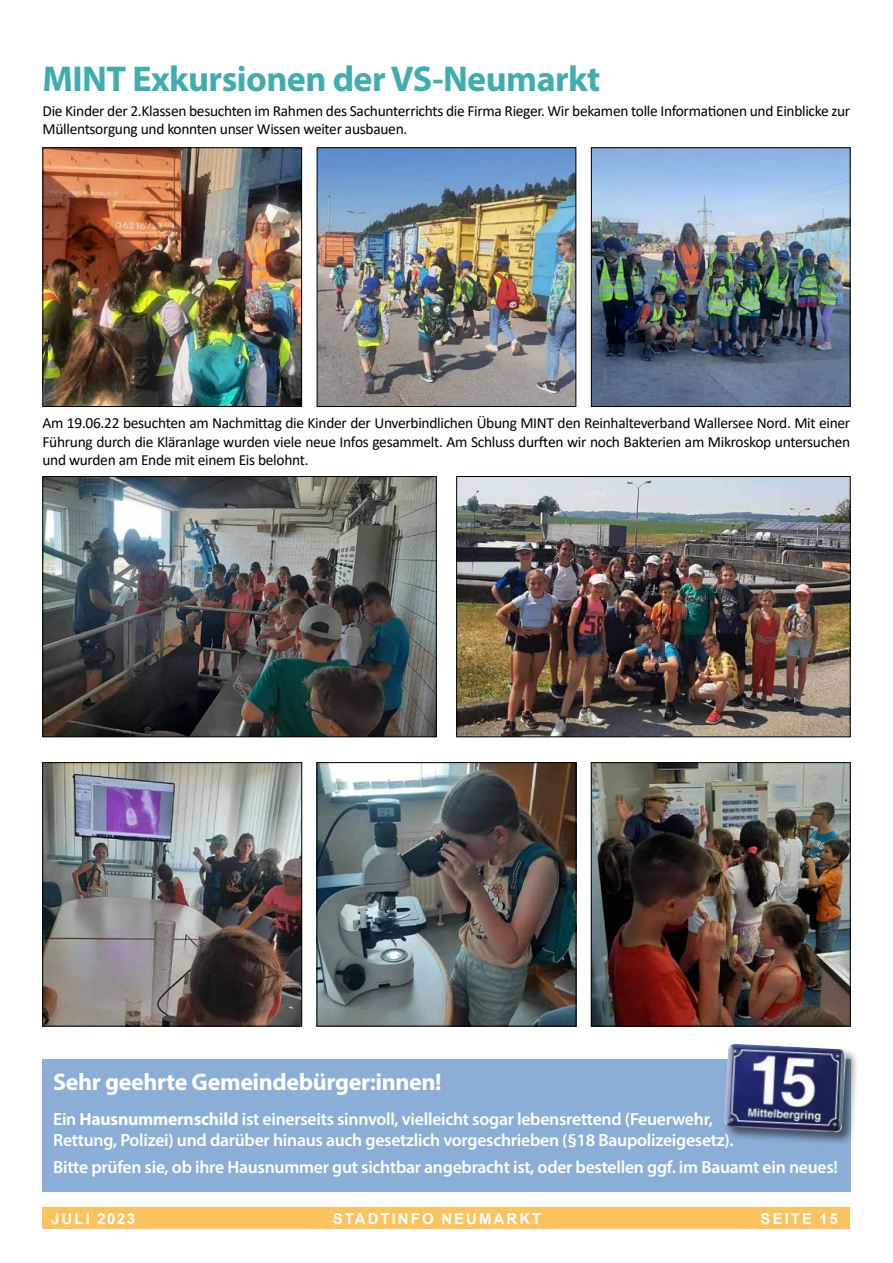
<style>
.page{position:relative;width:893px;height:1263px;background:#fff}
.page>*{position:absolute;margin:0;border:0;box-sizing:border-box;transform-origin:0 0}
.t1{font:700 36px "Myriad Pro";letter-spacing:-.015em;color:#3fadae}
.t2{font:700 24px "Myriad Pro";letter-spacing:-.015em;color:#fff}
.t3{font:600 17.7px/21px "Myriad Pro";letter-spacing:-.015em;color:#fff}
.t4{font:15.45px/18.5px "Calibri";letter-spacing:-.02em;color:#000}
.t5{font:700 15px "Arial";letter-spacing:.135em;color:#fff}
.s1{font-weight:700}
</style>
<div class="page">
<div style="left:43px;top:1208px;width:807px;height:21px;background:#fbc25d"></div>
<img style="left:45px;top:149px;width:255px;height:256px">
<div style="left:43px;top:147px;width:259px;height:260px;border:1px solid #000"></div>
<img style="left:319px;top:149px;width:255px;height:256px">
<div style="left:317px;top:147px;width:259px;height:260px;border:1px solid #000"></div>
<img style="left:593px;top:149px;width:255px;height:256px">
<div style="left:591px;top:147px;width:259px;height:260px;border:1px solid #000"></div>
<img style="left:45px;top:478px;width:390px;height:257px">
<div style="left:43px;top:476px;width:394px;height:261px;border:1px solid #000"></div>
<img style="left:458px;top:478px;width:390px;height:257px">
<div style="left:456px;top:476px;width:394px;height:261px;border:1px solid #000"></div>
<img style="left:45px;top:764px;width:255px;height:260px">
<div style="left:43px;top:762px;width:259px;height:264px;border:1px solid #000"></div>
<img style="left:319px;top:764px;width:255px;height:260px">
<div style="left:317px;top:762px;width:259px;height:264px;border:1px solid #000"></div>
<img style="left:593px;top:764px;width:255px;height:260px">
<div style="left:591px;top:762px;width:259px;height:264px;border:1px solid #000"></div>
<div style="left:43px;top:1059px;width:808px;height:132px;background:#8baed7"></div>
<div style="left:722px;top:1042px;width:137px;height:104px;background:#000;opacity:.55"></div>
<img style="left:724px;top:1044px;width:122px;height:89px">
<h1 class="t1" style="left:43px;top:55px;width:559px">MINT Exkursionen der VS-Neumarkt</h1>
<p class="t4" style="left:43px;top:101px;width:809px">Die Kinder der 2.Klassen besuchten im Rahmen des Sachunterrichts die Firma Rieger. Wir bekamen tolle Informationen und Einblicke zur<br>Müllentsorgung und konnten unser Wissen weiter ausbauen.</p>
<p class="t4" style="left:43px;top:414px;width:809px;text-align:justify">Am 19.06.22 besuchten am Nachmittag die Kinder der Unverbindlichen Übung MINT den Reinhalteverband Wallersee Nord. Mit einer Führung durch die Kläranlage wurden viele neue Infos gesammelt. Am Schluss durften wir noch Bakterien am Mikroskop untersuchen und wurden am Ende mit einem Eis belohnt.</p>
<h2 class="t2" style="left:53px;top:1066px;width:390px">Sehr geehrte Gemeindebürger:innen!</h2>
<p class="t3" style="left:53px;top:1108px;width:682px">Ein <span class="s1">Hausnummernschild</span> ist einerseits sinnvoll, vielleicht sogar lebensrettend (Feuerwehr,<br>Rettung, Polizei) und darüber hinaus auch gesetzlich vorgeschrieben (§18 Baupolizeigesetz).</p>
<p class="t3" style="left:53px;top:1156px;width:786px">Bitte prüfen sie, ob ihre Hausnummer gut sichtbar angebracht ist, oder bestellen ggf. im Bauamt ein neues!</p>
<p class="t5" style="left:51px;top:1208px;width:85px">JULI 2023</p>
<p class="t5" style="left:333px;top:1208px;width:210px">STADTINFO NEUMARKT</p>
<p class="t5" style="left:761px;top:1208px;width:79px">SEITE 15</p>
</div>
